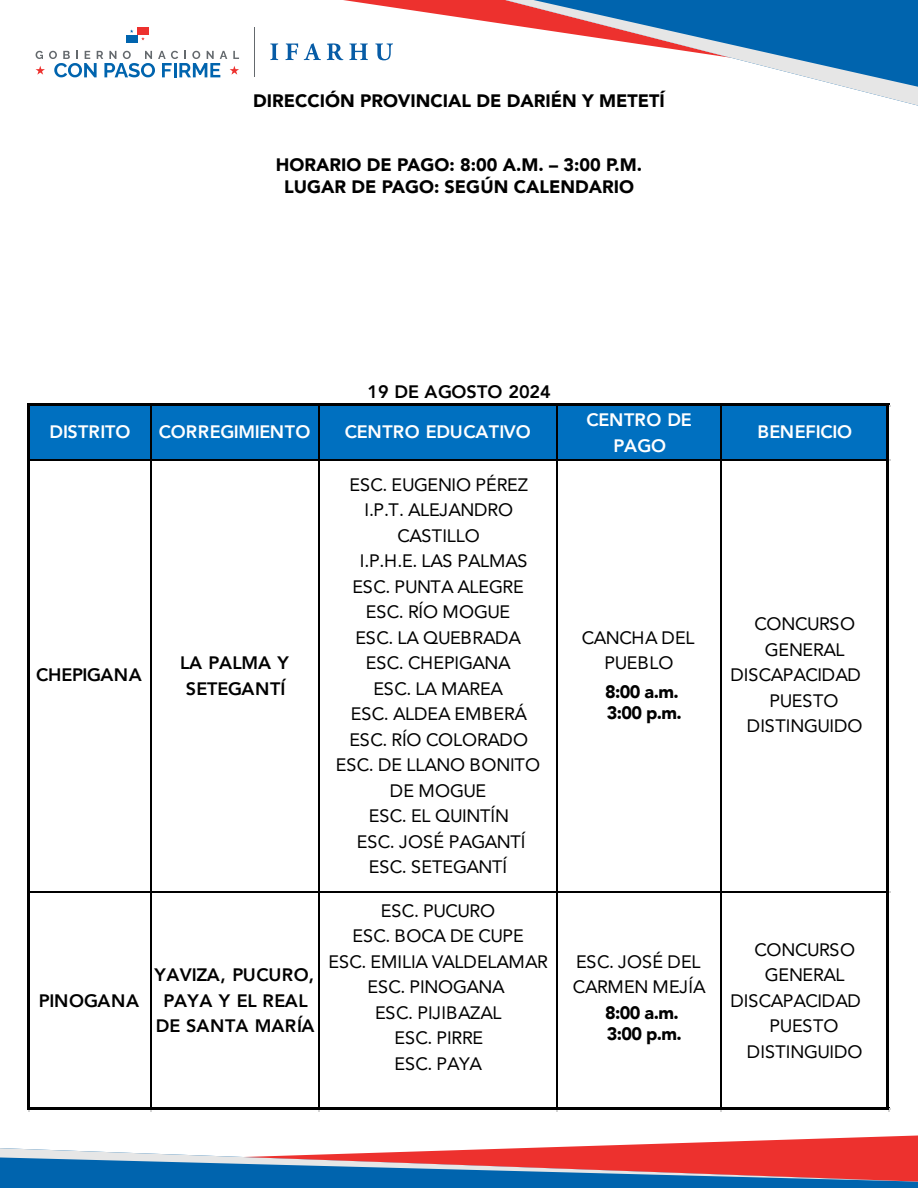
<style>
.page{position:relative;width:918px;height:1188px;background:#fff}
.page>*{position:absolute;margin:0;border:0;box-sizing:border-box;transform-origin:0 0}
.t1{font:18px/25.5px "Avenir";letter-spacing:-.01em;color:#000;text-align:center}
.t2{font:900 18px/21.6px "Avenir";color:#000}
.t3{font:800 18px/25.5px "Avenir";letter-spacing:-.01em;color:#fff;text-align:center}
.t4{font:800 18px/25.5px "Avenir";color:#000;text-align:center}
.t5{font:800 18px/25.5px "Avenir";letter-spacing:.02em;color:#000;text-align:center}
.t6{font:18px "Avenir";letter-spacing:-.03em;color:#000}
.t7{font:800 18px "Avenir";letter-spacing:-.02em;color:#000}
.t8{font:800 18px "Avenir";letter-spacing:.01em;color:#fff}
</style>
<div class="page">
<div style="left:137px;top:28px;width:12px;height:7px;background:#ed312e"></div>
<div style="left:126px;top:35px;width:11px;height:8px;background:#0064ae"></div>
<svg style="left:36px;top:51px;width:203px;height:26px"></svg>
<hr style="left:254px;top:28px;width:1px;height:49px;background:#64696d">
<svg style="left:270px;top:43px;width:8px;height:17px"></svg>
<svg style="left:285px;top:43px;width:13px;height:17px"></svg>
<svg style="left:304px;top:43px;width:17px;height:17px"></svg>
<svg style="left:0;top:1136px;width:918px;height:52px"></svg>
<svg style="left:327px;top:0;width:171px;height:60px"></svg>
<svg style="left:498px;top:0;width:420px;height:106px"></svg>
<div style="left:28px;top:405px;width:862px;height:55px;background:#0070c0"></div>
<hr style="left:30px;top:404px;width:860px;height:2px;background:#000">
<hr style="left:30px;top:459px;width:856px;height:1px;background:#000">
<hr style="left:30px;top:891px;width:856px;height:1px;background:#000">
<hr style="left:27px;top:404px;width:3px;height:706px;background:#000">
<hr style="left:150px;top:406px;width:2px;height:701px;background:#000">
<hr style="left:318px;top:406px;width:2px;height:701px;background:#000">
<hr style="left:556px;top:406px;width:2px;height:701px;background:#000">
<hr style="left:720px;top:406px;width:2px;height:701px;background:#000">
<hr style="left:30px;top:1107px;width:860px;height:3px;background:#000">
<svg style="left:886px;top:406px;width:4px;height:701px;fill:#000"></svg>
<p class="t2" style="left:253px;top:89px;width:413px">DIRECCIÓN PROVINCIAL DE DARIÉN Y METETÍ</p>
<p class="t2" style="left:276px;top:154px;width:368px;text-align:center">HORARIO DE PAGO: 8:00 A.M. – 3:00 P.M.<br>LUGAR DE PAGO: SEGÚN CALENDARIO</p>
<p class="t4" style="left:367px;top:379px;width:185px">19 DE AGOSTO 2024</p>
<p class="t8" style="left:50px;top:418px;width:83px">DISTRITO</p>
<p class="t3" style="left:159px;top:419px;width:153px">CORREGIMIENTO</p>
<p class="t3" style="left:345px;top:419px;width:187px">CENTRO EDUCATIVO</p>
<p class="t7" style="left:36px;top:661px;width:107px">CHEPIGANA</p>
<p class="t4" style="left:180px;top:650px;width:110px">LA PALMA Y<br>SETEGANTÍ</p>
<p class="t4" style="left:39px;top:988px;width:102px">PINOGANA</p>
<p class="t5" style="left:154px;top:962px;width:162px">YAVIZA, PUCURO,<br>PAYA Y EL REAL<br>DE SANTA MARÍA</p>
<p class="t1" style="left:349px;top:471px;width:180px">ESC. EUGENIO PÉREZ</p>
<p class="t1" style="left:364px;top:496px;width:150px">I.P.T. ALEJANDRO</p>
<p class="t1" style="left:397px;top:522px;width:84px">CASTILLO</p>
<p class="t1" style="left:360px;top:548px;width:169px">I.P.H.E. LAS PALMAS</p>
<p class="t1" style="left:352px;top:573px;width:173px">ESC. PUNTA ALEGRE</p>
<p class="t1" style="left:366px;top:599px;width:146px">ESC. RÍO MOGUE</p>
<p class="t1" style="left:355px;top:624px;width:167px">ESC. LA QUEBRADA</p>
<p class="t1" style="left:366px;top:650px;width:146px">ESC. CHEPIGANA</p>
<p class="t1" style="left:373px;top:675px;width:131px">ESC. LA MAREA</p>
<p class="t1" style="left:351px;top:701px;width:178px">ESC. ALDEA EMBERÁ</p>
<p class="t1" style="left:349px;top:726px;width:180px">ESC. RÍO COLORADO</p>
<p class="t1" style="left:336px;top:752px;width:206px">ESC. DE LLANO BONITO</p>
<p class="t1" style="left:390px;top:777px;width:98px">DE MOGUE</p>
<p class="t1" style="left:369px;top:803px;width:142px">ESC. EL QUINTÍN</p>
<p class="t1" style="left:357px;top:828px;width:170px">ESC. JOSÉ PAGANTÍ</p>
<p class="t1" style="left:369px;top:854px;width:140px">ESC. SETEGANTÍ</p>
<p class="t1" style="left:329px;top:897px;width:221px">ESC. PUCURO<br>ESC. BOCA DE CUPE<br>ESC. EMILIA VALDELAMAR<br>ESC. PINOGANA<br>ESC. PIJIBAZAL<br>ESC. PIRRE<br>ESC. PAYA</p>
<p class="t3" style="left:586px;top:407px;width:107px">CENTRO DE<br>PAGO</p>
<p class="t1" style="left:582px;top:624px;width:114px">CANCHA DEL<br>PUEBLO</p>
<p class="t2" style="left:605px;top:680px;width:78px">8:00 a.m.<br>3:00 p.m.</p>
<p class="t1" style="left:573px;top:948px;width:134px;text-align:left">ESC. JOSÉ DEL<br>CARMEN MEJÍA</p>
<p class="t2" style="left:605px;top:1001px;width:78px">8:00 a.m.<br>3:00 p.m.</p>
<p class="t3" style="left:757px;top:419px;width:96px">BENEFICIO</p>
<p class="t6" style="left:754px;top:609px;width:102px">CONCURSO</p>
<p class="t1" style="left:765px;top:636px;width:81px">GENERAL</p>
<p class="t1" style="left:730px;top:662px;width:132px">DISCAPACIDAD</p>
<p class="t1" style="left:769px;top:687px;width:71px">PUESTO</p>
<p class="t1" style="left:747px;top:713px;width:117px">DISTINGUIDO</p>
<p class="t6" style="left:754px;top:935px;width:102px">CONCURSO</p>
<p class="t1" style="left:765px;top:962px;width:81px">GENERAL</p>
<p class="t1" style="left:730px;top:987px;width:132px">DISCAPACIDAD</p>
<p class="t1" style="left:769px;top:1013px;width:71px">PUESTO</p>
<p class="t1" style="left:747px;top:1038px;width:117px">DISTINGUIDO</p>
</div>
